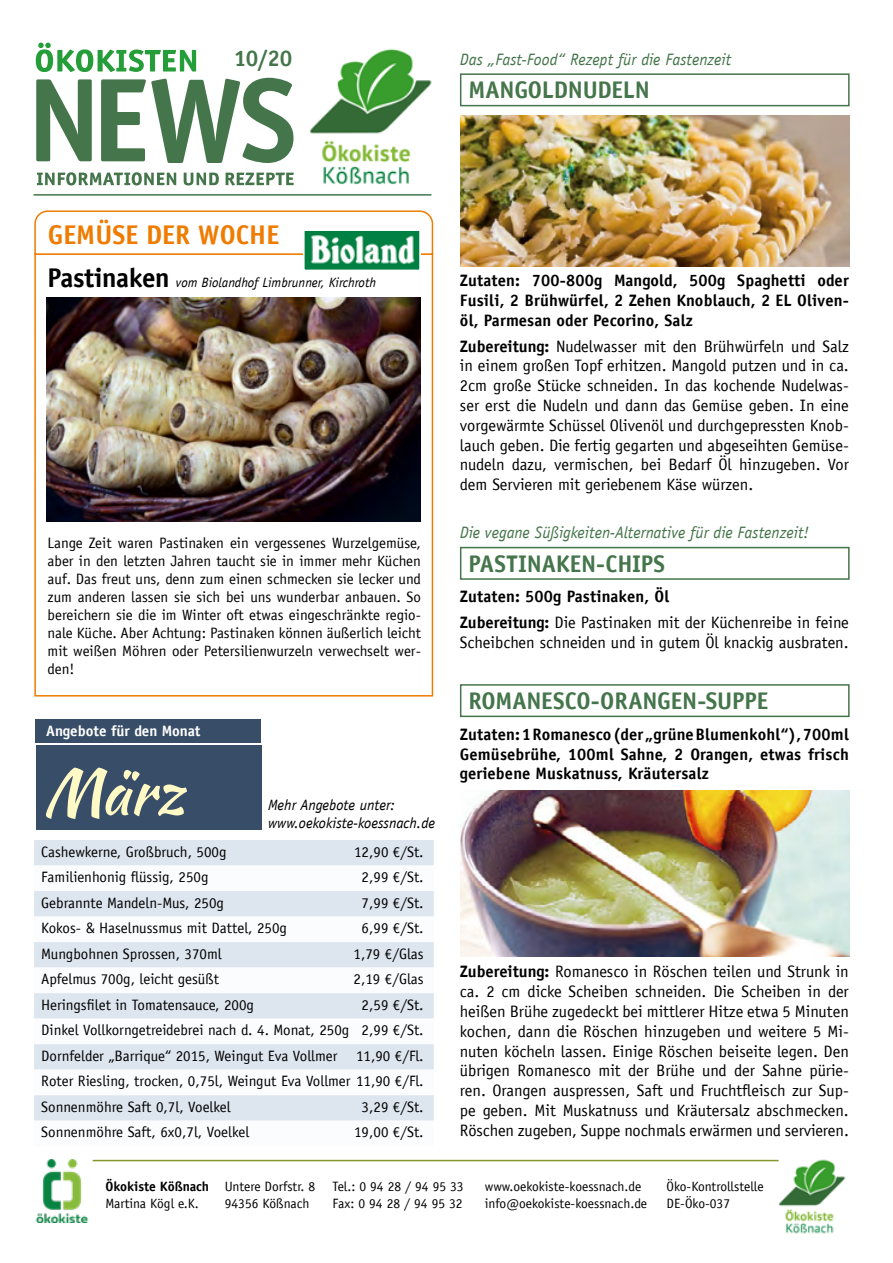
<style>
.page{position:relative;width:893px;height:1263px;background:#fff}
.page>*{position:absolute;margin:0;border:0;box-sizing:border-box;transform-origin:0 0}
.t1{font:63.15px "Kaushan Script";color:#fff9c5}
.t2{font:700 27px "Officina Sans LT";color:#ef7b00}
.t3{font:700 24px "Officina Sans LT";letter-spacing:-.005em;color:#45754b}
.t4{font:700 22.5px "Officina Sans LT";color:#45754b}
.t5{font:16.5px/19.8px "Officina Sans LT";color:#000;text-align:justify}
.t6{font:700 16.5px/19.8px "Officina Sans LT";letter-spacing:.01em;color:#000;text-align:justify}
.t7{font:italic 16.5px "Officina Sans LT";color:#45754b}
.t8{font:15px/18px "Officina Sans LT";color:#000;text-align:justify}
.t9{font:italic 15px/18px "Officina Sans LT";color:#000}
.t10{font:700 15px "Officina Sans LT";color:#fff}
.t11{font:13.5px/16.2px "Officina Sans LT";color:#000}
.t12{font:italic 13.5px "Officina Sans LT";color:#000}
.t13{font:700 13.5px "Officina Sans LT";color:#000}
.s1{font-weight:700;font-style:normal;font-size:27px}
.s2{font-weight:700}
.s3{font-weight:400}
</style>
<div class="page">
<div style="left:34px;top:253px;width:399px;height:443px;border:2px solid #ef7b00"></div>
<img style="left:310px;top:48px;width:122px;height:137px">
<svg style="left:36px;top:43px;width:160px;height:29px"></svg>
<svg style="left:36px;top:78px;width:258px;height:85px"></svg>
<svg style="left:37px;top:172px;width:257px;height:13px"></svg>
<hr style="left:34px;top:194px;width:397px;height:2px;background:#45754b">
<div style="left:460px;top:73px;width:390px;height:33px;border:2px solid #45754b"></div>
<svg style="left:34px;top:210px;width:400px;height:46px"></svg>
<div style="left:460px;top:547px;width:390px;height:33px;border:2px solid #45754b"></div>
<img style="left:772px;top:1159px;width:74px;height:75px">
<hr style="left:93px;top:1160px;width:686px;height:1px;background:#85962c">
<img style="left:306px;top:232px;width:112px;height:36px">
<div style="left:303px;top:229px;width:118px;height:42px;border:2px solid #fff"></div>
<img style="left:35px;top:1159px;width:59px;height:64px">
<img style="left:46px;top:298px;width:375px;height:224px">
<img style="left:460px;top:115px;width:389px;height:151px">
<div style="left:460px;top:684px;width:390px;height:33px;border:2px solid #45754b"></div>
<img style="left:460px;top:791px;width:390px;height:166px">
<div style="left:34px;top:840px;width:400px;height:25px;background:#dde5ee"></div>
<svg style="left:34px;top:865px;width:400px;height:256px"></svg>
<div style="left:36px;top:719px;width:225px;height:24px;background:#384d67"></div>
<div style="left:36px;top:746px;width:225px;height:84px;background:#384d67"></div>
<h3 class="t4" style="left:234px;top:44px;width:60px">10/20</h3>
<p class="t7" style="left:460px;top:50px;width:273px">Das „Fast-Food“ Rezept für die Fastenzeit</p>
<h3 class="t3" style="left:468px;top:75px;width:183px">MANGOLDNUDELN</h3>
<h2 class="t2" style="left:48px;top:217px;width:233px">GEMÜSE DER WOCHE</h2>
<p class="t12" style="left:48px;top:275px;width:330px"><span class="s1">Pastinaken</span> vom Biolandhof Limbrunner, Kirchroth</p>
<p class="t8" style="left:48px;top:534px;width:375px">Lange Zeit waren Pastinaken ein vergessenes Wurzelgemüse, aber in den letzten Jahren taucht sie in immer mehr Küchen auf. Das freut uns, denn zum einen schmecken sie lecker und zum anderen lassen sie sich bei uns wunderbar anbauen. So bereichern sie die im Winter oft etwas eingeschränkte regio&shy;nale Küche. Aber Achtung: Pastinaken können äußerlich leicht mit weißen Möhren oder Petersilienwurzeln verwechselt wer&shy;den!</p>
<p class="t10" style="left:46px;top:721px;width:156px">Angebote für den Monat</p>
<h1 class="t1" style="left:43px;top:746px;width:142px">März</h1>
<p class="t9" style="left:268px;top:796px;width:168px">Mehr Angebote unter: www.oekokiste-koessnach.de</p>
<p class="t8" style="left:41px;top:842px;width:187px">Cashewkerne, Großbruch, 500g</p>
<p class="t8" style="left:354px;top:842px;width:71px">12,90 €/St.</p>
<p class="t8" style="left:41px;top:868px;width:169px">Familienhonig flüssig, 250g</p>
<p class="t8" style="left:362px;top:868px;width:64px">2,99 €/St.</p>
<p class="t8" style="left:41px;top:893px;width:184px">Gebrannte Mandeln-Mus, 250g</p>
<p class="t8" style="left:362px;top:893px;width:64px">7,99 €/St.</p>
<p class="t8" style="left:41px;top:919px;width:247px">Kokos- &amp; Haselnussmus mit Dattel, 250g</p>
<p class="t8" style="left:362px;top:919px;width:64px">6,99 €/St.</p>
<p class="t8" style="left:41px;top:944px;width:182px">Mungbohnen Sprossen, 370ml</p>
<p class="t8" style="left:353px;top:944px;width:72px">1,79 €/Glas</p>
<p class="t8" style="left:41px;top:970px;width:179px">Apfelmus 700g, leicht gesüßt</p>
<p class="t8" style="left:353px;top:970px;width:72px">2,19 €/Glas</p>
<p class="t8" style="left:41px;top:995px;width:214px">Heringsfilet in Tomatensauce, 200g</p>
<p class="t8" style="left:41px;top:992px;width:384px;line-height:25.5px;text-indent:320px">2,59 €/St.<br>Dinkel Vollkorngetreidebrei nach d. 4. Monat, 250g 2,99 €/St.<br>Dornfelder „Barrique“ 2015, Weingut Eva Vollmer 11,90 €/Fl.<br>Roter Riesling, trocken, 0,75l, Weingut Eva Vollmer 11,90 €/Fl.<br>Sonnenmöhre Saft 0,7l, Voelkel</p>
<p class="t8" style="left:362px;top:1097px;width:64px">3,29 €/St.</p>
<p class="t8" style="left:41px;top:1123px;width:210px">Sonnenmöhre Saft, 6x0,7l, Voelkel</p>
<p class="t8" style="left:354px;top:1123px;width:71px">19,00 €/St.</p>
<p class="t6" style="left:460px;top:270px;width:390px">Zutaten: 700-800g Mangold, 500g Spaghetti oder Fusili, 2 Brühwürfel, 2 Zehen Knoblauch, 2 EL Oliven&shy;öl, Parmesan oder Pecorino, Salz</p>
<p class="t5" style="left:460px;top:336px;width:390px"><span class="s2">Zubereitung:</span> Nudelwasser mit den Brühwürfeln und Salz in einem großen Topf erhitzen. Mangold putzen und in ca.<br>2cm große Stücke schneiden. In das kochende Nudelwas&shy;ser erst die Nudeln und dann das Gemüse geben. In eine vorgewärmte Schüssel Olivenöl und durchgepressten Knob&shy;lauch geben. Die fertig gegarten und abgeseihten Gemüse&shy;nudeln dazu, vermischen, bei Bedarf Öl hinzugeben. Vor dem Servieren mit geriebenem Käse würzen.</p>
<p class="t7" style="left:460px;top:522px;width:351px">Die vegane Süßigkeiten-Alternative für die Fastenzeit!</p>
<h3 class="t3" style="left:468px;top:549px;width:198px">PASTINAKEN-CHIPS</h3>
<p class="t6" style="left:460px;top:584px;width:390px;line-height:25.8px">Zutaten: 500g Pastinaken, Öl<br>Zubereitung: <span class="s3">Die Pastinaken mit der Küchenreibe in feine</span></p>
<p class="t5" style="left:460px;top:632px;width:390px">Scheibchen schneiden und in gutem Öl knackig ausbraten.</p>
<h3 class="t3" style="left:468px;top:686px;width:301px">ROMANESCO-ORANGEN-SUPPE</h3>
<p class="t6" style="left:460px;top:724px;width:390px">Zutaten: 1 Romanesco (der „grüne Blumenkohl“), 700ml Gemüsebrühe, 100ml Sahne, 2 Orangen, etwas frisch geriebene Muskatnuss, Kräutersalz</p>
<p class="t5" style="left:460px;top:962px;width:390px"><span class="s2">Zubereitung:</span> Romanesco in Röschen teilen und Strunk in ca. 2 cm dicke Scheiben schneiden. Die Scheiben in der heißen Brühe zugedeckt bei mittlerer Hitze etwa 5 Minuten kochen, dann die Röschen hinzugeben und weitere 5 Mi&shy;nuten köcheln lassen. Einige Röschen beiseite legen. Den übrigen Romanesco mit der Brühe und der Sahne pürie&shy;ren. Orangen auspressen, Saft und Fruchtfleisch zur Sup&shy;pe geben. Mit Muskatnuss und Kräutersalz abschmecken.<br>Röschen zugeben, Suppe nochmals erwärmen und servieren.</p>
<p class="t13" style="left:105px;top:1178px;width:105px">Ökokiste Kößnach</p>
<p class="t11" style="left:105px;top:1195px;width:95px">Martina Kögl e.K.</p>
<p class="t11" style="left:225px;top:1179px;width:92px">Untere Dorfstr. 8<br>94356 Kößnach</p>
<p class="t11" style="left:332px;top:1179px;width:133px">Tel.: 0 94 28 / 94 95 33<br>Fax: 0 94 28 / 94 95 32</p>
<p class="t11" style="left:667px;top:1179px;width:99px">Öko-Kontrollstelle<br>DE-Öko-037</p>
<p class="t11" style="left:485px;top:1179px;width:164px">www.oekokiste-koessnach.de info@oekokiste-koessnach.de</p>
</div>
